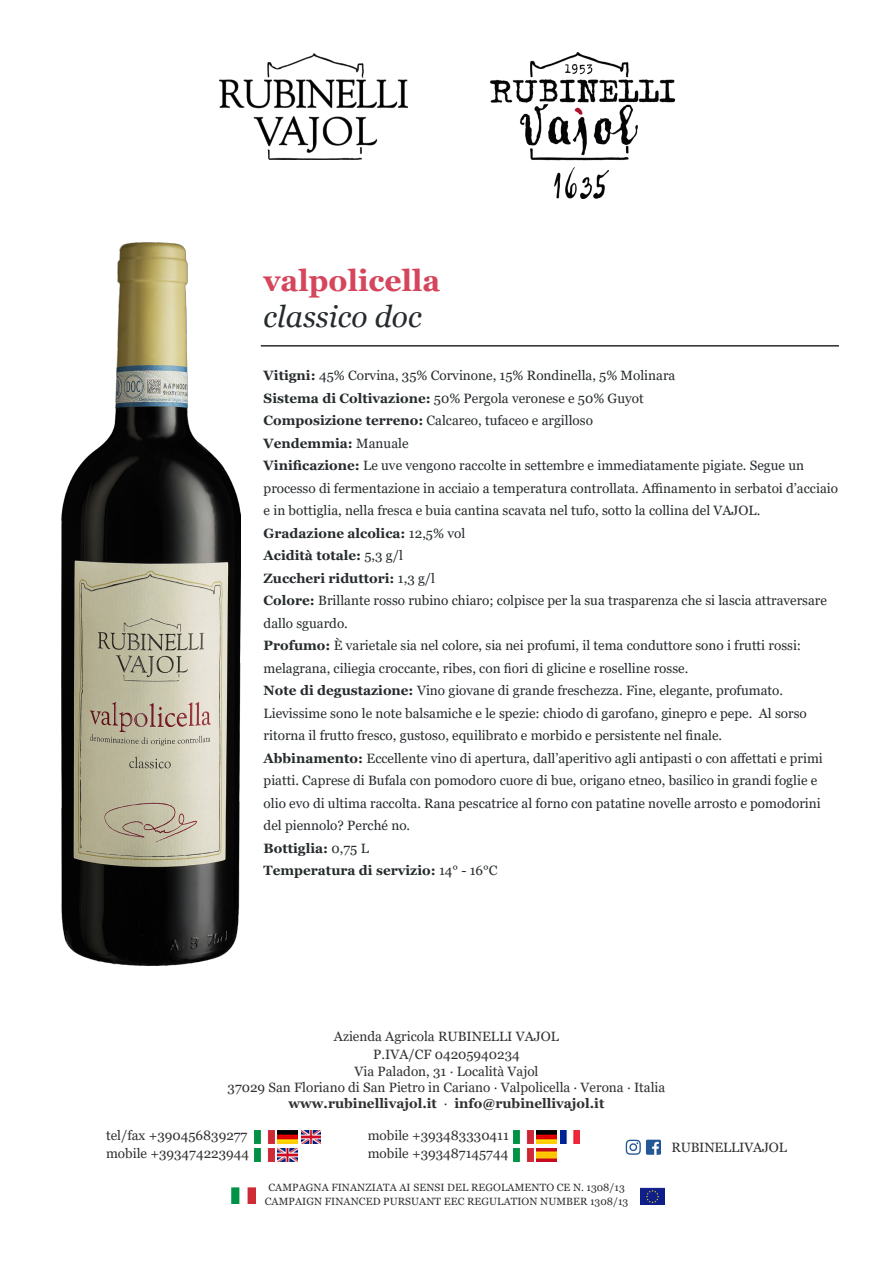
<style>
.page{position:relative;width:893px;height:1263px;background:#fff}
.page>*{position:absolute;margin:0;border:0;box-sizing:border-box;transform-origin:0 0}
.t1{font:700 30px "Georgia";color:#d5465c}
.t2{font:italic 30px "Georgia";color:#262b2d}
.t3{font:13.5px/22.5px "Georgia";color:#262b2d}
.t4{font:13.5px/18px "Georgia";color:#313030;text-align:center}
.t5{font:700 13.5px "Georgia";color:#262b2d}
.t6{font:10.5px/13.5px "Georgia";letter-spacing:.01em;color:#313030;text-align:center}
.s1{font-weight:700}
.s2{font-weight:400}
</style>
<div class="page">
<img style="left:231px;top:1188px;width:25px;height:16px">
<img style="left:640px;top:1188px;width:24px;height:16px">
<img style="left:560px;top:1130px;width:20px;height:13px">
<img style="left:537px;top:1130px;width:19px;height:13px">
<img style="left:537px;top:1149px;width:19px;height:13px">
<img style="left:513px;top:1130px;width:20px;height:13px">
<img style="left:513px;top:1149px;width:20px;height:13px">
<img style="left:278px;top:1130px;width:20px;height:13px">
<img style="left:278px;top:1149px;width:20px;height:13px">
<img style="left:301px;top:1130px;width:20px;height:13px">
<img style="left:254px;top:1130px;width:20px;height:13px">
<img style="left:254px;top:1149px;width:20px;height:13px">
<svg style="left:626px;top:1140px;width:35px;height:15px"></svg>
<img style="left:220px;top:54px;width:187px;height:105px">
<img style="left:490px;top:53px;width:185px;height:146px">
<img style="left:61px;top:243px;width:180px;height:723px">
<hr style="left:261px;top:345px;width:578px;height:2px;background:#262b2d">
<p class="t1" style="left:264px;top:261px;width:178px">valpolicella</p>
<p class="t2" style="left:264px;top:297px;width:160px">classico doc</p>
<p class="t3" style="left:264px;top:365px;width:413px"><span class="s1">Vitigni:</span> 45% Corvina, 35% Corvinone, 15% Rondinella, 5% Molinara</p>
<p class="t3" style="left:264px;top:387px;width:382px"><span class="s1">Sistema di Coltivazione:</span> 50% Pergola veronese e 50% Guyot</p>
<p class="t3" style="left:264px;top:410px;width:331px"><span class="s1">Composizione terreno:</span> Calcareo, tufaceo e argilloso</p>
<p class="t5" style="left:264px;top:434px;width:146px">Vendemmia: <span class="s2">Manuale</span></p>
<p class="t3" style="left:264px;top:455px;width:576px"><span class="s1">Vinificazione:</span> Le uve vengono raccolte in settembre e immediatamente pigiate. Segue un processo di fermentazione in acciaio a temperatura controllata. Affinamento in serbatoi d’acciaio e in bottiglia, nella fresca e buia cantina scavata nel tufo, sotto la collina del VAJOL.</p>
<p class="t5" style="left:264px;top:524px;width:203px">Gradazione alcolica: <span class="s2">12,5% vol</span></p>
<p class="t5" style="left:264px;top:547px;width:141px">Acidità totale: <span class="s2">5,3 g/l</span></p>
<p class="t5" style="left:264px;top:569px;width:173px">Zuccheri riduttori: <span class="s2">1,3 g/l</span></p>
<p class="t3" style="left:264px;top:590px;width:565px"><span class="s1">Colore:</span> Brillante rosso rubino chiaro; colpisce per la sua trasparenza che si lascia attraversare dallo sguardo.</p>
<p class="t3" style="left:264px;top:635px;width:539px"><span class="s1">Profumo:</span> È varietale sia nel colore, sia nei profumi, il tema conduttore sono i frutti rossi: melagrana, ciliegia croccante, ribes, con fiori di glicine e roselline rosse.</p>
<p class="t3" style="left:264px;top:680px;width:545px"><span class="s1">Note di degustazione:</span> Vino giovane di grande freschezza. Fine, elegante, profumato.<br>Lievissime sono le note balsamiche e le spezie: chiodo di garofano, ginepro e pepe. Al sorso ritorna il frutto fresco, gustoso, equilibrato e morbido e persistente nel finale.</p>
<p class="t3" style="left:264px;top:747px;width:561px"><span class="s1">Abbinamento:</span> Eccellente vino di apertura, dall’aperitivo agli antipasti o con affettati e primi piatti. Caprese di Bufala con pomodoro cuore di bue, origano etneo, basilico in grandi foglie e olio evo di ultima raccolta. Rana pescatrice al forno con patatine novelle arrosto e pomodorini del piennolo? Perché no.</p>
<p class="t5" style="left:264px;top:839px;width:107px">Bottiglia: <span class="s2">0,75 L</span></p>
<p class="t5" style="left:264px;top:862px;width:235px">Temperatura di servizio: <span class="s2">14° - 16°C</span></p>
<p class="t4" style="left:334px;top:1028px;width:227px">Azienda Agricola RUBINELLI VAJOL<br>P.IVA/CF 04205940234</p>
<p class="t4" style="left:228px;top:1063px;width:439px;line-height:16.2px">Via Paladon, 31 · Località Vajol<br>37029 San Floriano di San Pietro in Cariano · Valpolicella · Verona · Italia <span class="s1">www.rubinellivajol.it</span> · <span class="s1">info@rubinellivajol.it</span></p>
<p class="t4" style="left:106px;top:1127px;width:145px;text-align:left">tel/fax +390456839277 mobile +393474223944</p>
<p class="t4" style="left:368px;top:1127px;width:143px;text-align:left">mobile +393483330411 mobile +393487145744</p>
<p class="t6" style="left:265px;top:1181px;width:365px">CAMPAGNA FINANZIATA AI SENSI DEL REGOLAMENTO CE N. 1308/13<br>CAMPAIGN FINANCED PURSUANT EEC REGULATION NUMBER 1308/13</p>
<p class="t4" style="left:671px;top:1138px;width:117px">RUBINELLI VAJOL</p>
</div>
